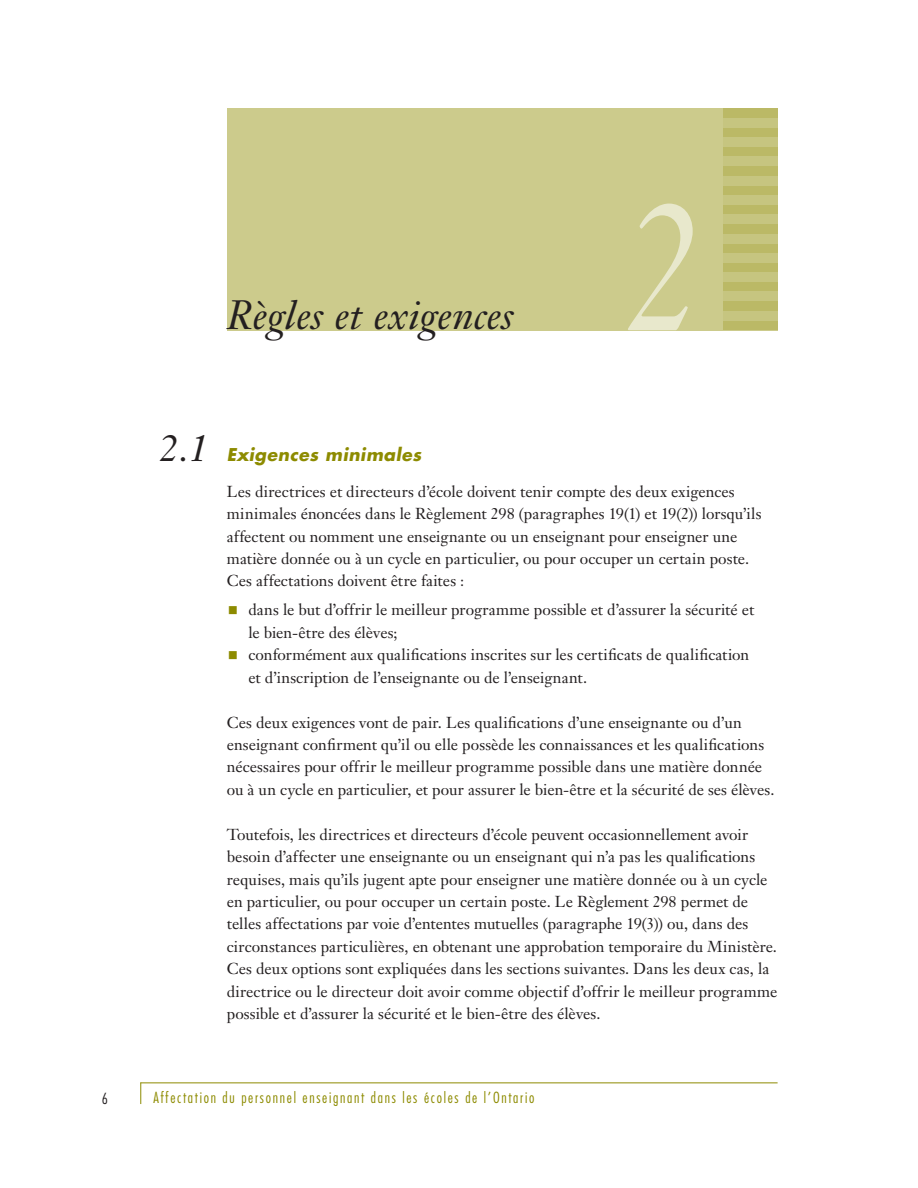
<style>
.page{position:relative;width:918px;height:1188px;background:#fff}
.page>*{position:absolute;margin:0;border:0;box-sizing:border-box;transform-origin:0 0}
.t1{font:italic 181.65px "Janson Text";color:#e8e8cc;scale:.8 1}
.t2{font:italic 40.35px "Janson Text";letter-spacing:.005em;color:#231f20}
.t3{font:italic 700 17.25px "Futura";letter-spacing:.03em;color:#8d8b00}
.t4{font:15.75px/22.4px "Janson Text";letter-spacing:.005em;color:#231f20}
.t5{font:300 condensed 15px "Futura";letter-spacing:.115em;color:#8d8b00}
.t6{font:300 condensed 15px "Futura";color:#231f20}
.s1{font-family:"Janson Text";font-weight:400;font-size:37.35px;color:#231f20}
.s2{color:#8d8b00}
</style>
<div class="page">
<hr style="left:140px;top:1082px;width:638px;height:1px;background:#8d8b00">
<svg style="left:140px;top:1083px;width:1px;height:21px"></svg>
<div style="left:227px;top:108px;width:551px;height:222px;background:#cccb8c"></div>
<div style="left:724px;top:263px;width:54px;height:9px;background:#bbb966"></div>
<div style="left:724px;top:243px;width:54px;height:10px;background:#bbb966"></div>
<div style="left:724px;top:224px;width:54px;height:10px;background:#bbb966"></div>
<div style="left:724px;top:205px;width:54px;height:9px;background:#bbb966"></div>
<div style="left:724px;top:185px;width:54px;height:10px;background:#bbb966"></div>
<div style="left:724px;top:166px;width:54px;height:10px;background:#bbb966"></div>
<div style="left:724px;top:147px;width:54px;height:9px;background:#bbb966"></div>
<div style="left:724px;top:127px;width:54px;height:10px;background:#bbb966"></div>
<div style="left:724px;top:108px;width:54px;height:10px;background:#bbb966"></div>
<div style="left:724px;top:282px;width:54px;height:10px;background:#bbb966"></div>
<div style="left:724px;top:301px;width:54px;height:10px;background:#bbb966"></div>
<div style="left:724px;top:321px;width:54px;height:9px;background:#bbb966"></div>
<div style="left:724px;top:272px;width:54px;height:10px;background:#c6c580"></div>
<div style="left:724px;top:253px;width:54px;height:10px;background:#c6c580"></div>
<div style="left:724px;top:234px;width:54px;height:9px;background:#c6c580"></div>
<div style="left:724px;top:214px;width:54px;height:10px;background:#c6c580"></div>
<div style="left:724px;top:195px;width:54px;height:10px;background:#c6c580"></div>
<div style="left:724px;top:176px;width:54px;height:9px;background:#c6c580"></div>
<div style="left:724px;top:156px;width:54px;height:10px;background:#c6c580"></div>
<div style="left:724px;top:137px;width:54px;height:10px;background:#c6c580"></div>
<div style="left:724px;top:118px;width:54px;height:9px;background:#c6c580"></div>
<div style="left:724px;top:292px;width:54px;height:9px;background:#c6c580"></div>
<div style="left:724px;top:311px;width:54px;height:10px;background:#c6c580"></div>
<h2 class="t2" style="left:227px;top:290px;width:288px">Règles et exigences</h2>
<h1 class="t1" style="left:622px;top:155px;width:96px">2</h1>
<p class="t3" style="left:159px;top:442px;width:264px"><span class="s1">2.1</span> Exigences minimales</p>
<p class="t4" style="left:227px;top:480px;width:536px">Les directrices et directeurs d’école doivent tenir compte des deux exigences minimales énoncées dans le Règlement 298 (paragraphes 19(1) et 19(2)) lorsqu’ils affectent ou nomment une enseignante ou un enseignant pour enseigner une matière donnée ou à un cycle en particulier, ou pour occuper un certain poste.<br>Ces affectations doivent être faites :</p>
<p class="t4" style="left:248px;top:599px;width:507px;text-indent:-22px"><span class="s2">▪</span> dans le but d’offrir le meilleur programme possible et d’assurer la sécurité et le bien-être des élèves;</p>
<p class="t4" style="left:248px;top:644px;width:502px;text-indent:-22px"><span class="s2">▪</span> conformément aux qualifications inscrites sur les certificats de qualification et d’inscription de l’enseignante ou de l’enseignant.</p>
<p class="t4" style="left:227px;top:711px;width:549px">Ces deux exigences vont de pair. Les qualifications d’une enseignante ou d’un enseignant confirment qu’il ou elle possède les connaissances et les qualifications nécessaires pour offrir le meilleur programme possible dans une matière donnée ou à un cycle en particulier, et pour assurer le bien-être et la sécurité de ses élèves.</p>
<p class="t4" style="left:227px;top:823px;width:552px">Toutefois, les directrices et directeurs d’école peuvent occasionnellement avoir besoin d’affecter une enseignante ou un enseignant qui n’a pas les qualifications requises, mais qu’ils jugent apte pour enseigner une matière donnée ou à un cycle en particulier, ou pour occuper un certain poste. Le Règlement 298 permet de telles affectations par voie d’ententes mutuelles (paragraphe 19(3)) ou, dans des circonstances particulières, en obtenant une approbation temporaire du Ministère.<br>Ces deux options sont expliquées dans les sections suivantes. Dans les deux cas, la directrice ou le directeur doit avoir comme objectif d’offrir le meilleur programme possible et d’assurer la sécurité et le bien-être des élèves.</p>
<p class="t6" style="left:102px;top:1089px;width:8px">6</p>
<p class="t5" style="left:154px;top:1089px;width:382px">Affectation du personnel enseignant dans les écoles de l’Ontario</p>
</div>
